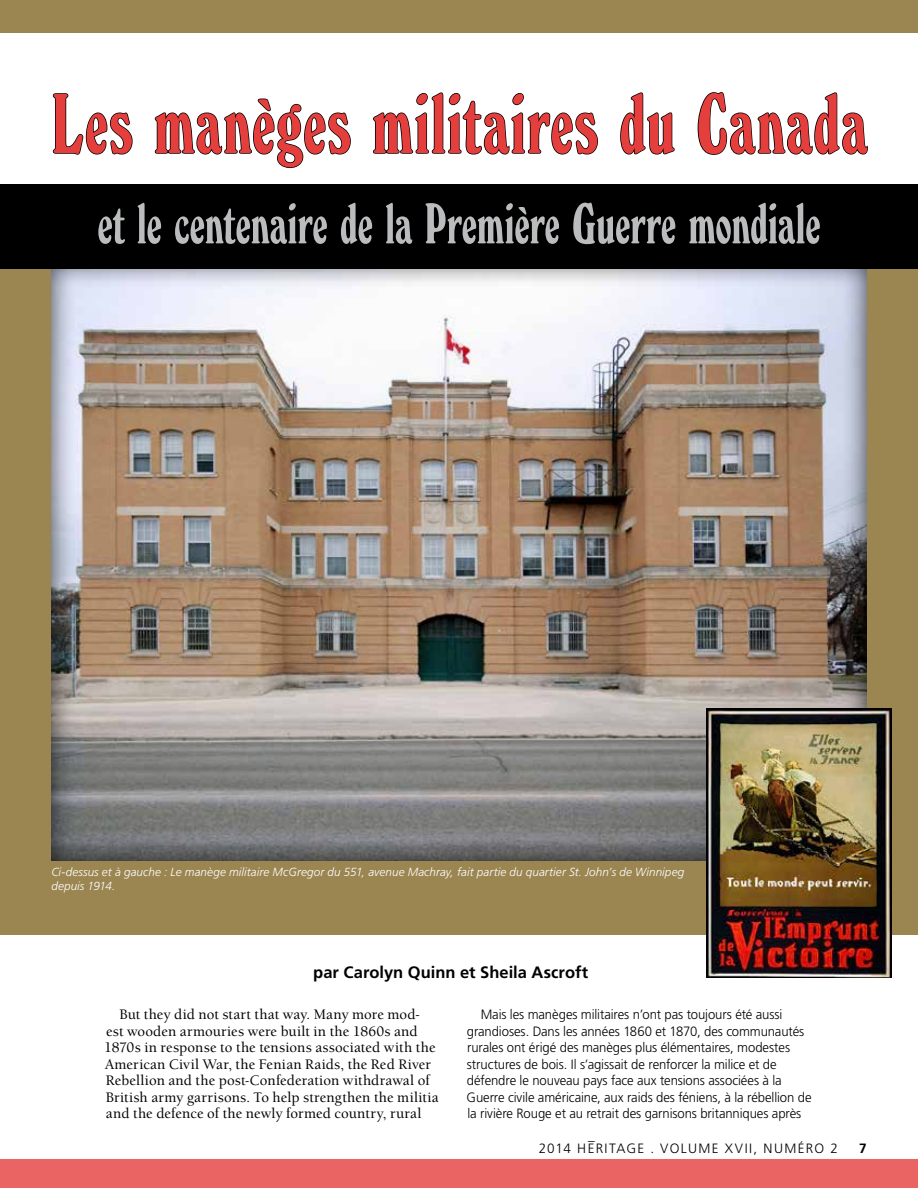
<style>
.page{position:relative;width:918px;height:1188px;background:#fff}
.page>*{position:absolute;margin:0;border:0;box-sizing:border-box;transform-origin:0 0}
.t1{font:88.5px "Windsor Elongated D";letter-spacing:.02em;color:#e43e3d}
.t2{font:60px "Windsor Elongated D";color:#babcbe}
.t3{font:700 16.5px "Frutiger";color:#000}
.t4{font:500 14.25px/16.5px "Berkeley Old Style Itc T";letter-spacing:.01em;color:#000}
.t5{font:300 13.5px/16.5px "Frutiger";letter-spacing:-.005em;color:#000}
.t6{font:300 13.5px "Frutiger";letter-spacing:.105em;color:#000}
.t7{font:700 13.5px "Frutiger";color:#000}
.t8{font:italic 300 11.7px/13.5px "Frutiger";letter-spacing:.005em;color:#fff}
</style>
<div class="page">
<div style="left:0;top:268px;width:918px;height:667px;background:#9b8652"></div>
<div style="left:51px;top:261px;width:818px;height:600px;background:#000;opacity:.75"></div>
<div style="left:0;top:184px;width:918px;height:84px;background:#000"></div>
<svg style="left:52px;top:93px;width:81px;height:62px"></svg>
<svg style="left:154px;top:98px;width:197px;height:71px"></svg>
<svg style="left:373px;top:92px;width:225px;height:63px"></svg>
<svg style="left:620px;top:92px;width:55px;height:63px"></svg>
<svg style="left:697px;top:92px;width:171px;height:63px"></svg>
<img style="left:707px;top:708px;width:184px;height:270px">
<div style="left:0;top:0;width:918px;height:32px;background:#9b8652"></div>
<div style="left:0;top:1160px;width:918px;height:28px;background:#e96463"></div>
<h1 class="t1" style="left:51px;top:75px;width:817px">Les manèges militaires du Canada</h1>
<h2 class="t2" style="left:97px;top:191px;width:725px">et le centenaire de la Première Guerre mondiale</h2>
<p class="t8" style="left:51px;top:865px;width:634px">Ci-dessus et à gauche : Le manège militaire McGregor du 551, avenue Machray, fait partie du quartier St. John’s de Winnipeg depuis 1914.</p>
<p class="t3" style="left:313px;top:963px;width:276px">par Carolyn Quinn et Sheila Ascroft</p>
<p class="t4" style="left:104px;top:1006px;width:336px;text-indent:15px">But they did not start that way. Many more mod&shy;est wooden armouries were built in the 1860s and 1870s in response to the tensions associated with the American Civil War, the Fenian Raids, the Red River Rebellion and the post-Confederation withdrawal of British army garrisons. To help strengthen the militia and the defence of the newly formed country, rural</p>
<p class="t5" style="left:467px;top:1006px;width:346px;text-indent:14px">Mais les manèges militaires n’ont pas toujours été aussi grandioses. Dans les années 1860 et 1870, des communautés rurales ont érigé des manèges plus élémentaires, modestes structures de bois. Il s’agissait de renforcer la milice et de défendre le nouveau pays face aux tensions associées à la Guerre civile américaine, aux raids des féniens, à la rébellion de la rivière Rouge et au retrait des garnisons britanniques après</p>
<p class="t6" style="left:539px;top:1141px;width:301px">2014 HERITAGE . VOLUME XVII, NUMÉRO 2</p>
<p class="t6" style="left:588px;top:1133px;width:8px">–</p>
<p class="t7" style="left:859px;top:1140px;width:9px">7</p>
</div>
